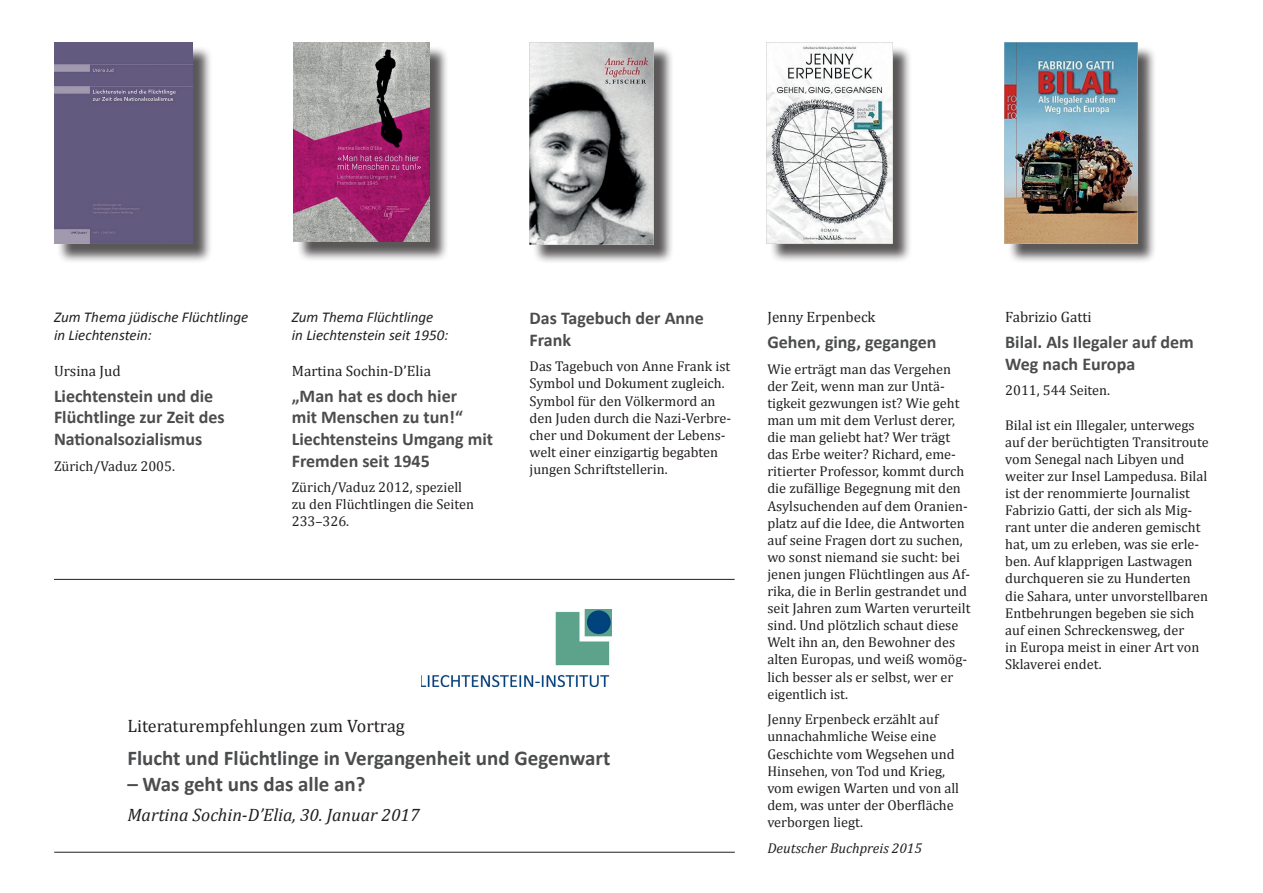
<style>
.page{position:relative;width:1263px;height:893px;background:#fff}
.page>*{position:absolute;margin:0;border:0;box-sizing:border-box;transform-origin:0 0}
.t1{font:700 21px "Calibri";color:#4b4c4d}
.t2{font:700 18px/21.6px "Calibri";color:#4b4c4d}
.t3{font:italic 18px "Cambria";color:#231f20}
.t4{font:18px "Cambria";color:#231f20}
.t5{font:italic 15px/18px "Calibri";color:#231f20}
.t6{font:15px "Cambria";color:#231f20}
.t7{font:14.25px/17.1px "Cambria";color:#231f20}
.t8{font:italic 14.25px "Cambria";color:#231f20}
</style>
<div class="page">
<div style="left:57px;top:45px;width:155px;height:219px;background:#231f20;opacity:.75"></div>
<img style="left:54px;top:43px;width:138px;height:201px">
<div style="left:532px;top:45px;width:142px;height:220px;background:#231f20;opacity:.75"></div>
<img style="left:529px;top:43px;width:125px;height:202px">
<div style="left:1007px;top:45px;width:150px;height:219px;background:#231f20;opacity:.75"></div>
<img style="left:1005px;top:43px;width:132px;height:201px">
<div style="left:769px;top:45px;width:143px;height:219px;background:#231f20;opacity:.75"></div>
<img style="left:766px;top:43px;width:126px;height:200px">
<div style="left:296px;top:45px;width:154px;height:217px;background:#231f20;opacity:.75"></div>
<img style="left:293px;top:43px;width:137px;height:199px">
<img style="left:421px;top:609px;width:191px;height:78px">
<hr style="left:54px;top:579px;width:681px;height:1px;background:#231f20">
<hr style="left:54px;top:852px;width:681px;height:1px;background:#231f20">
<p class="t5" style="left:54px;top:307px;width:196px">Zum Thema jüdische Flüchtlinge in Liechtenstein:</p>
<p class="t6" style="left:54px;top:362px;width:68px">Ursina Jud</p>
<p class="t2" style="left:54px;top:385px;width:172px">Liechtenstein und die<br>Flüchtlinge zur Zeit des<br>Nationalsozialismus</p>
<p class="t7" style="left:54px;top:457px;width:122px">Zürich/Vaduz 2005.</p>
<p class="t5" style="left:292px;top:307px;width:158px">Zum Thema Flüchtlinge<br>in Liechtenstein seit 1950:</p>
<p class="t6" style="left:292px;top:362px;width:141px">Martina Sochin-D’Elia</p>
<p class="t2" style="left:292px;top:385px;width:203px">„Man hat es doch hier<br>mit Menschen zu tun!“<br>Liechtensteins Umgang mit<br>Fremden seit 1945</p>
<p class="t7" style="left:292px;top:479px;width:184px">Zürich/Vaduz 2012, speziell zu den Flüchtlingen die Seiten<br>233–326.</p>
<p class="t2" style="left:530px;top:307px;width:176px">Das Tagebuch der Anne<br>Frank</p>
<p class="t7" style="left:530px;top:358px;width:203px">Das Tagebuch von Anne Frank ist<br>Symbol und Dokument zugleich.<br>Symbol für den Völkermord an den Juden durch die Nazi-Verbre&shy;cher und Dokument der Lebens&shy;welt einer einzigartig begabten jungen Schriftstellerin.</p>
<p class="t4" style="left:127px;top:715px;width:279px">Literaturempfehlungen zum Vortrag</p>
<h1 class="t1" style="left:127px;top:745px;width:484px">Flucht und Flüchtlinge in Vergangenheit und Gegenwart</h1>
<h1 class="t1" style="left:127px;top:770px;width:240px">– Was geht uns das alle an?</h1>
<p class="t3" style="left:127px;top:802px;width:294px">Martina Sochin-D’Elia, 30. Januar 2017</p>
<p class="t6" style="left:767px;top:308px;width:110px">Jenny Erpenbeck</p>
<p class="t2" style="left:767px;top:331px;width:170px">Gehen, ging, gegangen</p>
<p class="t7" style="left:767px;top:360px;width:205px">Wie erträgt man das Vergehen der Zeit, wenn man zur Untä&shy;tigkeit gezwungen ist? Wie geht man um mit dem Verlust derer, die man geliebt hat? Wer trägt das Erbe weiter? Richard, eme&shy;ritierter Professor, kommt durch die zufällige Begegnung mit den<br>Asylsuchenden auf dem Oranien&shy;platz auf die Idee, die Antworten auf seine Fragen dort zu suchen, wo sonst niemand sie sucht: bei jenen jungen Flüchtlingen aus Af&shy;rika, die in Berlin gestrandet und seit Jahren zum Warten verurteilt sind. Und plötzlich schaut diese<br>Welt ihn an, den Bewohner des alten Europas, und weiß womög&shy;lich besser als er selbst, wer er eigentlich ist.</p>
<p class="t7" style="left:767px;top:711px;width:193px">Jenny Erpenbeck erzählt auf unnachahmliche Weise eine<br>Geschichte vom Wegsehen und<br>Hinsehen, von Tod und Krieg, vom ewigen Warten und von all dem, was unter der Oberfläche verborgen liegt.</p>
<p class="t8" style="left:767px;top:838px;width:156px">Deutscher Buchpreis 2015</p>
<p class="t6" style="left:1005px;top:308px;width:88px">Fabrizio Gatti</p>
<p class="t2" style="left:1005px;top:331px;width:190px">Bilal. Als Ilegaler auf dem<br>Weg nach Europa</p>
<p class="t7" style="left:1005px;top:382px;width:106px">2011, 544 Seiten.</p>
<p class="t7" style="left:1005px;top:416px;width:205px">Bilal ist ein Illegaler, unterwegs auf der berüchtigten Transitroute vom Senegal nach Libyen und weiter zur Insel Lampedusa. Bilal ist der renommierte Journalist<br>Fabrizio Gatti, der sich als Mig&shy;rant unter die anderen gemischt hat, um zu erleben, was sie erle&shy;ben. Auf klapprigen Lastwagen durchqueren sie zu Hunderten die Sahara, unter unvorstellbaren<br>Entbehrungen begeben sie sich auf einen Schreckensweg, der<br>in Europa meist in einer Art von<br>Sklaverei endet.</p>
</div>
